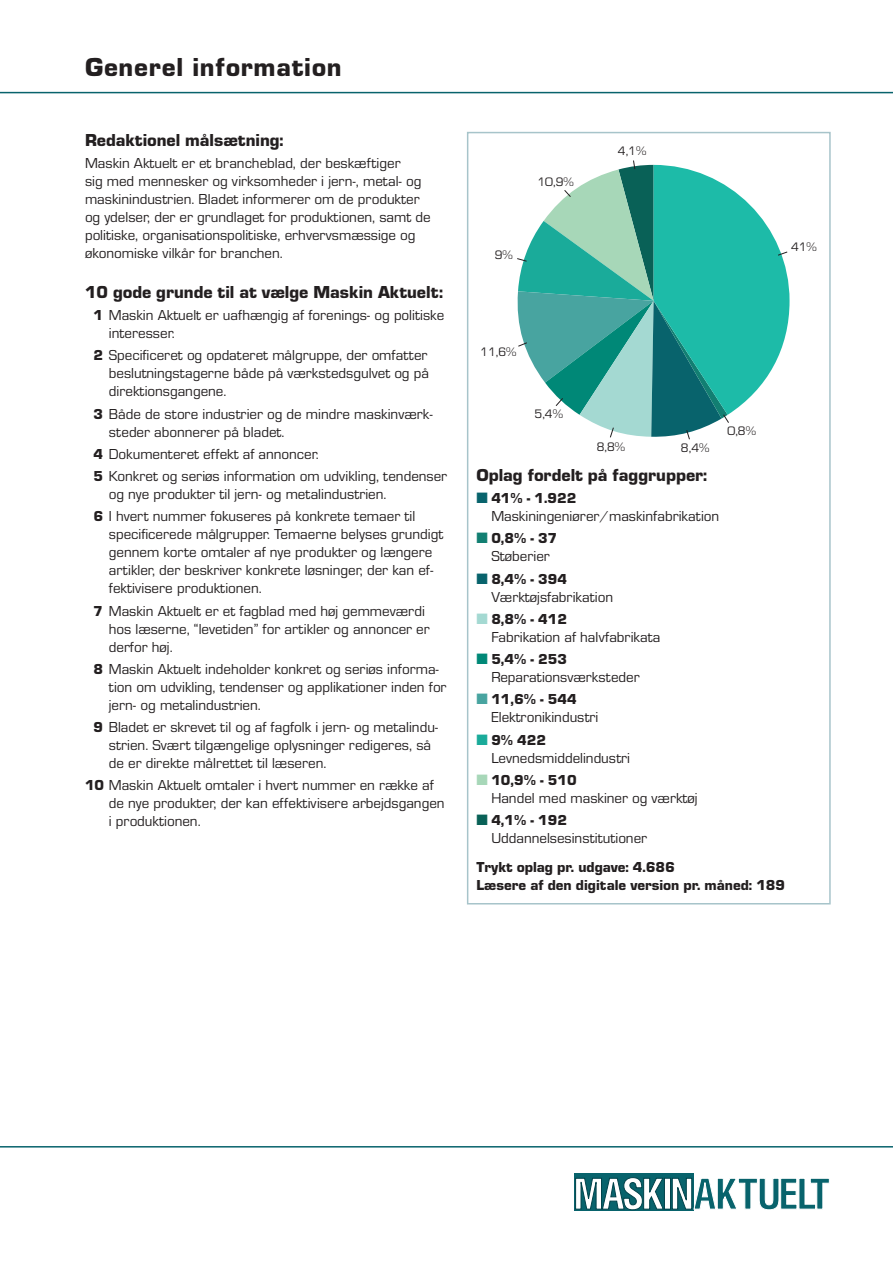
<style>
.page{position:relative;width:893px;height:1263px;background:#fff}
.page>*{position:absolute;margin:0;border:0;box-sizing:border-box;transform-origin:0 0}
.t1{font:27px "Eurostile Black DTC";letter-spacing:.03em;color:#231f20}
.t2{font:18px "Eurostile Black DTC";color:#231f20}
.t3{font:15px/18px "Eurostile Roman DTC";color:#231f20}
.t4{font:15px "Eurostile Black DTC";color:#231f20}
.t5{font:12.75px "Eurostile Roman DTC";color:#231f20}
.s1{font-family:"Eurostile Black DTC"}
.s2{color:#08636c}
.s3{color:#127f72}
.s4{color:#a4d9d2}
.s5{color:#087}
.s6{color:#48a4a0}
.s7{color:#1aab9a}
.s8{color:#a7d7b8}
.s9{color:#096157}
</style>
<div class="page">
<hr style="left:0;top:92px;width:893px;height:1px;background:#08636c">
<hr style="left:0;top:1146px;width:893px;height:1px;background:#08636c">
<div style="left:574px;top:1173px;width:119px;height:38px;background:#08636c"></div>
<svg style="left:575px;top:1177px;width:89px;height:33px"></svg>
<div style="left:664px;top:1178px;width:6px;height:31px;background:#fff"></div>
<div style="left:664px;top:1178px;width:7px;height:31px;border:1px solid #01424a"></div>
<svg style="left:672px;top:1177px;width:158px;height:33px"></svg>
<div style="left:467px;top:132px;width:364px;height:772px;border:2px solid #a7c4ca"></div>
<svg style="left:517px;top:165px;width:272px;height:272px"></svg>
<h1 class="t1" style="left:85px;top:52px;width:258px">Generel information</h1>
<p class="t2" style="left:85px;top:130px;width:200px">Redaktionel målsætning:</p>
<p class="t3" style="left:85px;top:154px;width:347px">Maskin Aktuelt er et brancheblad, der beskæftiger<br>sig med mennesker og virksomheder i jern-, metal- og maskinindustrien. Bladet informerer om de produkter og ydelser, der er grundlaget for produktionen, samt de politiske, organisationspolitiske, erhvervsmæssige og økonomiske vilkår for branchen.</p>
<p class="t2" style="left:85px;top:282px;width:360px">10 gode grunde til at vælge Maskin Aktuelt:</p>
<p class="t3" style="left:109px;top:306px;width:337px;text-indent:-15px"><span class="s1">1</span> Maskin Aktuelt er uafhængig af forenings- og politiske interesser.</p>
<p class="t3" style="left:109px;top:346px;width:322px;text-align:justify;text-indent:-15px"><span class="s1">2</span> Specificeret og opdateret målgruppe, der omfatter beslutningstagerne både på værkstedsgulvet og på direktionsgangene.</p>
<p class="t3" style="left:109px;top:405px;width:325px;text-indent:-15px"><span class="s1">3</span> Både de store industrier og de mindre maskinværk&shy;steder abonnerer på bladet.</p>
<p class="t3" style="left:93px;top:445px;width:227px"><span class="s1">4</span> Dokumenteret effekt af annoncer.</p>
<p class="t3" style="left:109px;top:467px;width:340px;text-indent:-15px"><span class="s1">5</span> Konkret og seriøs information om udvikling, tendenser og nye produkter til jern- og metalindustrien.</p>
<p class="t3" style="left:109px;top:507px;width:336px;text-indent:-15px"><span class="s1">6</span> I hvert nummer fokuseres på konkrete temaer til specificerede målgrupper. Temaerne belyses grundigt gennem korte omtaler af nye produkter og længere artikler, der beskriver konkrete løsninger, der kan ef&shy;fektivisere produktionen.</p>
<p class="t3" style="left:109px;top:602px;width:322px;text-indent:-15px"><span class="s1">7</span> Maskin Aktuelt er et fagblad med høj gemmeværdi hos læserne, “levetiden” for artikler og annoncer er derfor høj.</p>
<p class="t3" style="left:109px;top:660px;width:339px;text-indent:-15px"><span class="s1">8</span> Maskin Aktuelt indeholder konkret og seriøs informa&shy;tion om udvikling, tendenser og applikationer inden for jern- og metalindustrien.</p>
<p class="t3" style="left:109px;top:718px;width:330px;text-indent:-15px"><span class="s1">9</span> Bladet er skrevet til og af fagfolk i jern- og metalindu&shy;strien. Svært tilgængelige oplysninger redigeres, så de er direkte målrettet til læseren.</p>
<p class="t3" style="left:109px;top:776px;width:337px;text-indent:-24px"><span class="s1">10</span> Maskin Aktuelt omtaler i hvert nummer en række af de nye produkter, der kan effektivisere arbejdsgangen i produktionen.</p>
<p class="t5" style="left:495px;top:248px;width:19px">9%</p>
<p class="t5" style="left:537px;top:175px;width:38px">10,9%</p>
<p class="t5" style="left:618px;top:144px;width:30px">4,1%</p>
<p class="t5" style="left:480px;top:345px;width:38px">11,6%</p>
<p class="t5" style="left:535px;top:407px;width:30px">5,4%</p>
<p class="t5" style="left:597px;top:440px;width:30px">8,8%</p>
<p class="t5" style="left:681px;top:441px;width:30px">8,4%</p>
<p class="t5" style="left:727px;top:424px;width:30px">0,8%</p>
<p class="t5" style="left:791px;top:240px;width:27px">41%</p>
<p class="t2" style="left:476px;top:465px;width:232px">Oplag fordelt på faggrupper:</p>
<p class="t4" style="left:476px;top:490px;width:101px"><span class="s2">■</span> 41% - 1.922</p>
<p class="t3" style="left:491px;top:507px;width:229px">Maskiningeniører/maskinfabrikation</p>
<p class="t4" style="left:476px;top:530px;width:82px"><span class="s3">■</span> 0,8% - 37</p>
<p class="t3" style="left:491px;top:547px;width:60px">Støberier</p>
<p class="t4" style="left:476px;top:570px;width:92px"><span class="s2">■</span> 8,4% - 394</p>
<p class="t3" style="left:491px;top:588px;width:123px">Værktøjsfabrikation</p>
<p class="t4" style="left:476px;top:611px;width:92px"><span class="s4">■</span> 8,8% - 412</p>
<p class="t3" style="left:491px;top:628px;width:171px">Fabrikation af halvfabrikata</p>
<p class="t4" style="left:476px;top:651px;width:92px"><span class="s5">■</span> 5,4% - 253</p>
<p class="t3" style="left:491px;top:668px;width:150px">Reparationsværksteder</p>
<p class="t4" style="left:476px;top:691px;width:102px"><span class="s6">■</span> 11,6% - 544</p>
<p class="t3" style="left:491px;top:708px;width:109px">Elektronikindustri</p>
<p class="t4" style="left:476px;top:731px;width:71px"><span class="s7">■</span> 9% 422</p>
<p class="t3" style="left:491px;top:749px;width:140px">Levnedsmiddelindustri</p>
<p class="t4" style="left:476px;top:772px;width:102px"><span class="s8">■</span> 10,9% - 510</p>
<p class="t3" style="left:491px;top:789px;width:208px">Handel med maskiner og værktøj</p>
<p class="t4" style="left:476px;top:812px;width:92px"><span class="s9">■</span> 4,1% - 192</p>
<p class="t3" style="left:491px;top:829px;width:157px">Uddannelsesinstitutioner</p>
<p class="t4" style="left:476px;top:858px;width:200px">Trykt oplag pr. udgave: 4.686</p>
<p class="t4" style="left:476px;top:876px;width:310px">Læsere af den digitale version pr. måned: 189</p>
</div>
